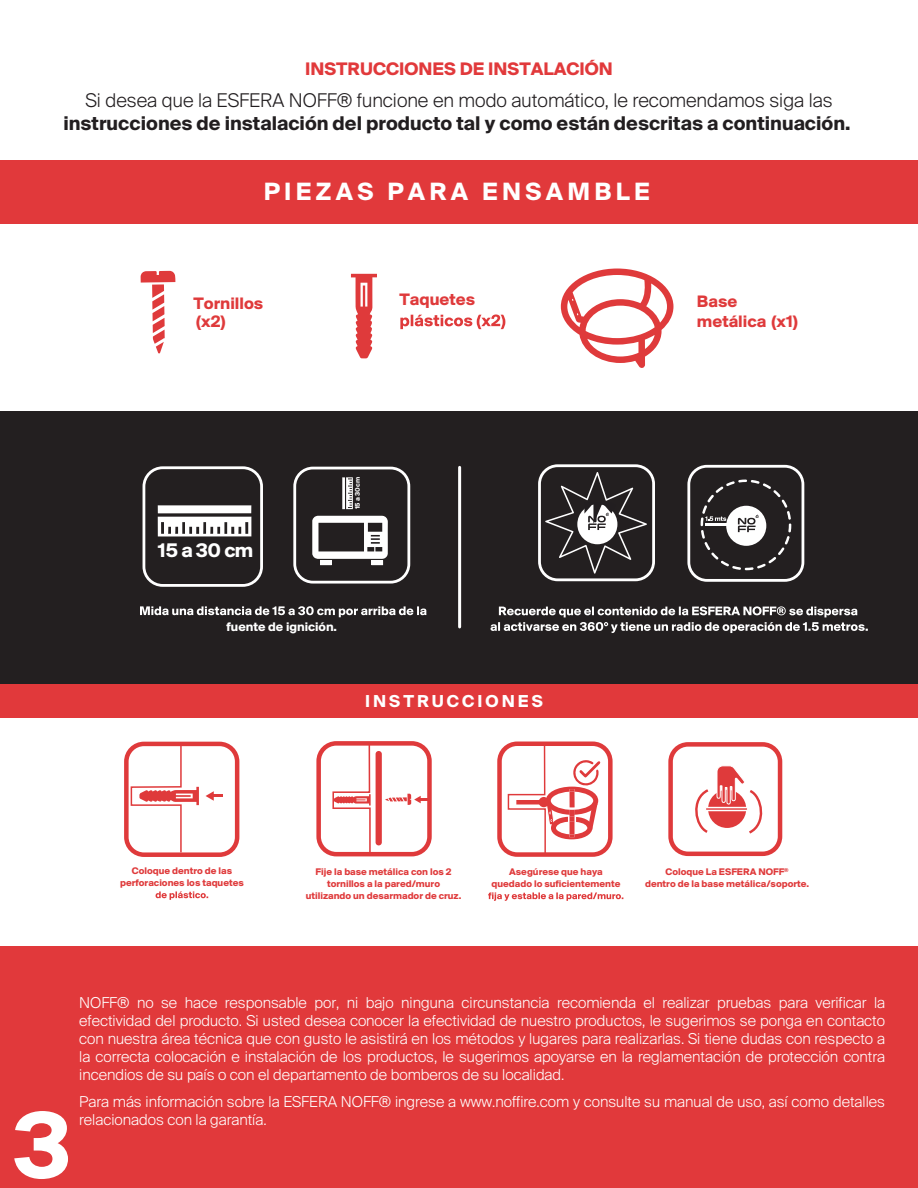
<style>
.page{position:relative;width:918px;height:1188px;background:#fff}
.page>*{position:absolute;margin:0;border:0;box-sizing:border-box;transform-origin:0 0}
.t1{font:700 99px "Suisse BP Intl";color:#fff}
.t2{font:700 23.85px "Suisse Intl";letter-spacing:.18em;color:#fff}
.t3{font:700 20.55px "Suisse BP Intl";letter-spacing:.065em;color:#fff}
.t4{font:700 18.9px "Suisse Intl";color:#221e20}
.t5{font:300 18.9px "Suisse Intl";color:#221e20}
.t6{font:700 18.9px "Suisse BP Intl";color:#e1393b}
.t7{font:700 17.25px/20.7px "Suisse BP Intl";color:#df3a3b}
.t8{font:700 16.5px "Suisse Intl";letter-spacing:.18em;color:#fff}
.t9{font:300 15px/18px "Suisse Intl";color:#fff;text-align:justify}
.t10{font:700 13.05px "Suisse BP Intl";color:#fff}
.t11{font:700 10.05px/12px "Suisse BP Intl";color:#df3a3b;text-align:center}
.t12{font:700 7.05px "Suisse BP Intl";letter-spacing:.065em;color:#fff}
</style>
<div class="page">
<div style="left:0;top:946px;width:918px;height:242px;background:#e1393b"></div>
<div style="left:0;top:411px;width:918px;height:275px;background:#231f20"></div>
<div style="left:0;top:160px;width:918px;height:64px;background:#e1393b"></div>
<div style="left:0;top:684px;width:918px;height:34px;background:#e1393b"></div>
<svg style="left:143px;top:466px;width:120px;height:121px"></svg>
<svg style="left:293px;top:467px;width:117px;height:117px"></svg>
<div style="left:320px;top:560px;width:12px;height:5px;background:#fff"></div>
<div style="left:371px;top:560px;width:12px;height:5px;background:#fff"></div>
<svg style="left:140px;top:606px;width:286px;height:11px"></svg>
<div style="left:497px;top:742px;width:116px;height:115px;border:4px solid #df3a3b;border-radius:18px"></div>
<svg style="left:488px;top:892px;width:135px;height:9px"></svg>
<div style="left:668px;top:742px;width:114px;height:114px;border:4px solid #df3a3b;border-radius:17px"></div>
<hr style="left:458px;top:467px;width:3px;height:160px;background:#fff">
<svg style="left:351px;top:274px;width:26px;height:85px"></svg>
<svg style="left:141px;top:271px;width:34px;height:82px"></svg>
<svg style="left:400px;top:314px;width:105px;height:15px"></svg>
<svg style="left:561px;top:269px;width:112px;height:99px"></svg>
<svg style="left:538px;top:464px;width:117px;height:117px"></svg>
<svg style="left:687px;top:465px;width:117px;height:117px"></svg>
<svg style="left:491px;top:606px;width:377px;height:27px"></svg>
<svg style="left:156px;top:891px;width:52px;height:9px"></svg>
<svg style="left:130px;top:747px;width:69px;height:105px"></svg>
<svg style="left:206px;top:791px;width:17px;height:10px"></svg>
<svg style="left:332px;top:746px;width:39px;height:105px"></svg>
<div style="left:376px;top:751px;width:6px;height:94px;background:#df3a3b;border-radius:3px"></div>
<div style="left:316px;top:741px;width:116px;height:115px;border:4px solid #df3a3b;border-radius:18px"></div>
<div style="left:124px;top:742px;width:115px;height:115px;border:4px solid #df3a3b;border-radius:18px"></div>
<svg style="left:385px;top:794px;width:43px;height:11px"></svg>
<svg style="left:695px;top:765px;width:68px;height:69px"></svg>
<svg style="left:507px;top:744px;width:94px;height:111px"></svg>
<p class="t6" style="left:305px;top:58px;width:309px">INSTRUCCIONES DE INSTALACIÓN</p>
<p class="t5" style="left:85px;top:90px;width:749px">Si desea que la ESFERA NOFF® funcione en modo automático, le recomendamos siga las</p>
<p class="t4" style="left:63px;top:112px;width:789px">instrucciones de instalación del producto tal y como están descritas a continuación.</p>
<h2 class="t2" style="left:264px;top:178px;width:388px">PIEZAS PARA ENSAMBLE</h2>
<p class="t7" style="left:194px;top:293px;width:71px">Tornillos</p>
<p class="t7" style="left:399px;top:289px;width:77px">Taquetes</p>
<p class="t7" style="left:697px;top:290px;width:102px">Base metálica (x1)</p>
<p class="t7" style="left:196px;top:311px;width:31px">(x2)</p>
<h3 class="t3" style="left:158px;top:538px;width:97px">15a30cm</h3>
<p class="t12" style="left:353px;top:509px;width:34px;rotate:-90deg">15a30cm</p>
<p class="t10" style="left:226px;top:619px;width:112px">fuente de ignición.</p>
<p class="t8" style="left:365px;top:691px;width:179px">INSTRUCCIONES</p>
<p class="t11" style="left:120px;top:865px;width:125px">Coloque dentro de las perforaciones los taquetes</p>
<p class="t11" style="left:306px;top:866px;width:157px">Fije la base metálica con los 2 tornillos a la pared/muro utilizando un desarmador de cruz.</p>
<p class="t11" style="left:492px;top:866px;width:130px">Asegúrese que haya quedado lo suficientemente</p>
<p class="t11" style="left:645px;top:865px;width:166px">Coloque La ESFERA NOFF<sup>®<br></sup>dentro de la base metálica/soporte.</p>
<h1 class="t1" style="left:13px;top:1087px;width:60px">3</h1>
<p class="t9" style="left:79px;top:993px;width:807px">NOFF® no se hace responsable por, ni bajo ninguna circunstancia recomienda el realizar pruebas para verificar la efectividad del producto. Si usted desea conocer la efectividad de nuestro productos, le sugerimos se ponga en contacto con nuestra área técnica que con gusto le asistirá en los métodos y lugares para realizarlas. Si tiene dudas con respecto a la correcta colocación e instalación de los productos, le sugerimos apoyarse en la reglamentación de protección contra incendios de su país o con el departamento de bomberos de su localidad.</p>
<p class="t9" style="left:79px;top:1093px;width:807px">Para más información sobre la ESFERA NOFF® ingrese a www.noffire.com y consulte su manual de uso, así como detalles relacionados con la garantía.</p>
</div>
